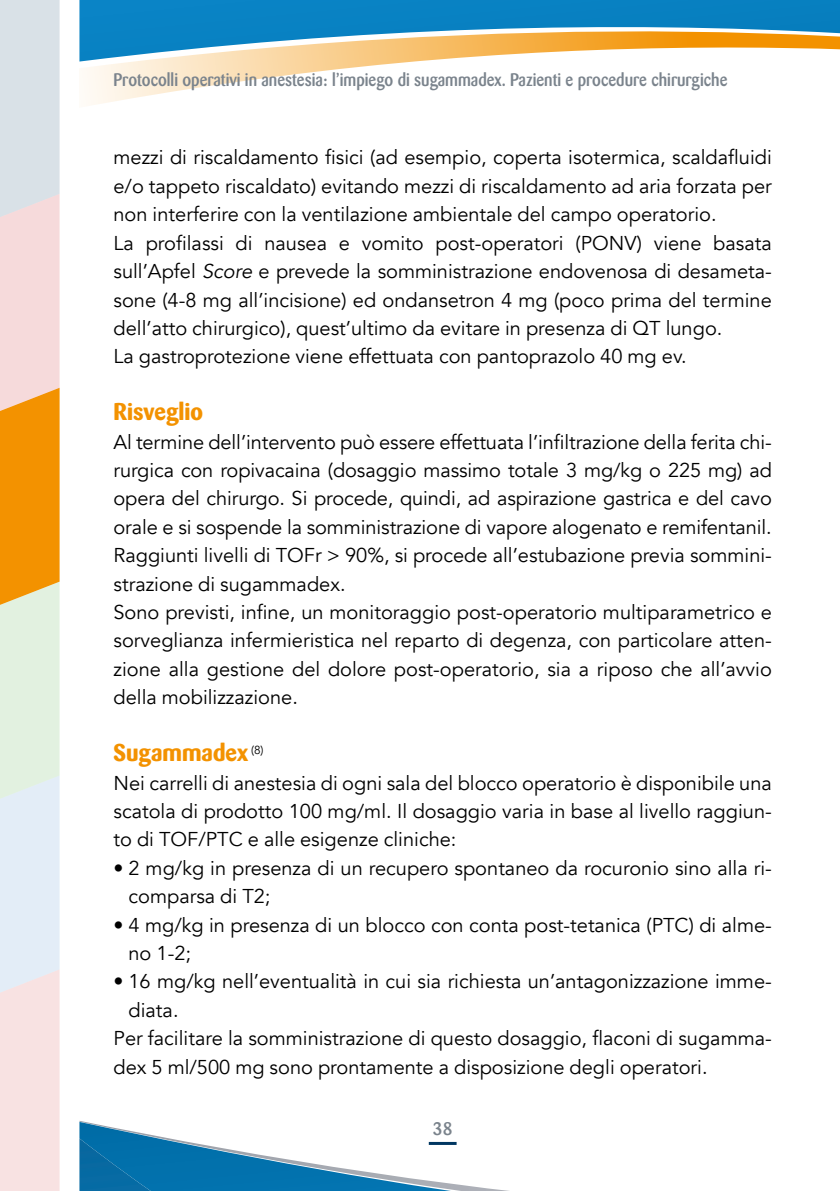
<style>
.page{position:relative;width:840px;height:1191px;background:#fff}
.page>*{position:absolute;margin:0;border:0;box-sizing:border-box;transform-origin:0 0}
.t1{font:700 24px "Barmeno BQ";color:#f39200}
.t2{font:20px/28.4px "Avenir";color:#000}
.t3{font:500 18px "Barmeno";color:#7a838c;scale:.9 1}
.t4{font:500 18px "Barmeno";color:#7a838c}
.s1{font-style:italic}
</style>
<div class="page">
<svg style="left:79px;top:1121px;width:430px;height:70px"></svg>
<img style="left:79px;top:1138px;width:96px;height:53px">
<hr style="left:428px;top:1142px;width:28px;height:3px;background:#003761">
<svg style="left:84px;top:62px;width:324px;height:43px"></svg>
<svg style="left:79px;top:0;width:760px;height:62px"></svg>
<svg style="left:0;top:0;width:60px;height:1191px;background:#ead8c0"></svg>
<p class="t3" style="left:113px;top:69px;width:683px">Protocolli operativi in anestesia: l’impiego di sugammadex. Pazienti e procedure chirurgiche</p>
<p class="t2" style="left:113px;top:144px;width:659px">mezzi di riscaldamento fisici (ad esempio, coperta isotermica, scaldafluidi e/o tappeto riscaldato) evitando mezzi di riscaldamento ad aria forzata per non interferire con la ventilazione ambientale del campo operatorio.<br>La profilassi di nausea e vomito post-operatori (PONV) viene basata sull’Apfel <span class="s1">Score</span> e prevede la somministrazione endovenosa di desameta&shy;sone (4-8 mg all’incisione) ed ondansetron 4 mg (poco prima del termine dell’atto chirurgico), quest’ultimo da evitare in presenza di QT lungo.<br>La gastroprotezione viene effettuata con pantoprazolo 40 mg ev.</p>
<p class="t1" style="left:113px;top:397px;width:91px">Risveglio</p>
<p class="t2" style="left:113px;top:428px;width:659px">Al termine dell’intervento può essere effettuata l’infiltrazione della ferita chi&shy;rurgica con ropivacaina (dosaggio massimo totale 3 mg/kg o 225 mg) ad opera del chirurgo. Si procede, quindi, ad aspirazione gastrica e del cavo orale e si sospende la somministrazione di vapore alogenato e remifentanil.<br>Raggiunti livelli di TOFr &gt; 90%, si procede all’estubazione previa sommini&shy;strazione di sugammadex.<br>Sono previsti, infine, un monitoraggio post-operatorio multiparametrico e sorveglianza infermieristica nel reparto di degenza, con particolare atten&shy;zione alla gestione del dolore post-operatorio, sia a riposo che all’avvio della mobilizzazione.</p>
<p class="t1" style="left:113px;top:738px;width:151px">Sugammadex <sup>(8)</sup></p>
<p class="t2" style="left:113px;top:769px;width:659px;text-align:justify">Nei carrelli di anestesia di ogni sala del blocco operatorio è disponibile una scatola di prodotto 100 mg/ml. Il dosaggio varia in base al livello raggiun&shy;to di TOF/PTC e alle esigenze cliniche:</p>
<p class="t2" style="left:128px;top:854px;width:644px;text-indent:-15px">• 2 mg/kg in presenza di un recupero spontaneo da rocuronio sino alla ri&shy;comparsa di T2;</p>
<p class="t2" style="left:128px;top:911px;width:644px;text-indent:-15px">• 4 mg/kg in presenza di un blocco con conta post-tetanica (PTC) di alme&shy;no 1-2;</p>
<p class="t2" style="left:113px;top:967px;width:659px">• 16 mg/kg nell’eventualità in cui sia richiesta un’antagonizzazione imme-</p>
<p class="t2" style="left:128px;top:996px;width:51px">diata.</p>
<p class="t2" style="left:113px;top:1024px;width:659px">Per facilitare la somministrazione di questo dosaggio, flaconi di sugamma-</p>
<p class="t2" style="left:113px;top:1053px;width:595px">dex 5 ml/500 mg sono prontamente a disposizione degli operatori.</p>
<p class="t4" style="left:432px;top:1118px;width:21px">38</p>
</div>
